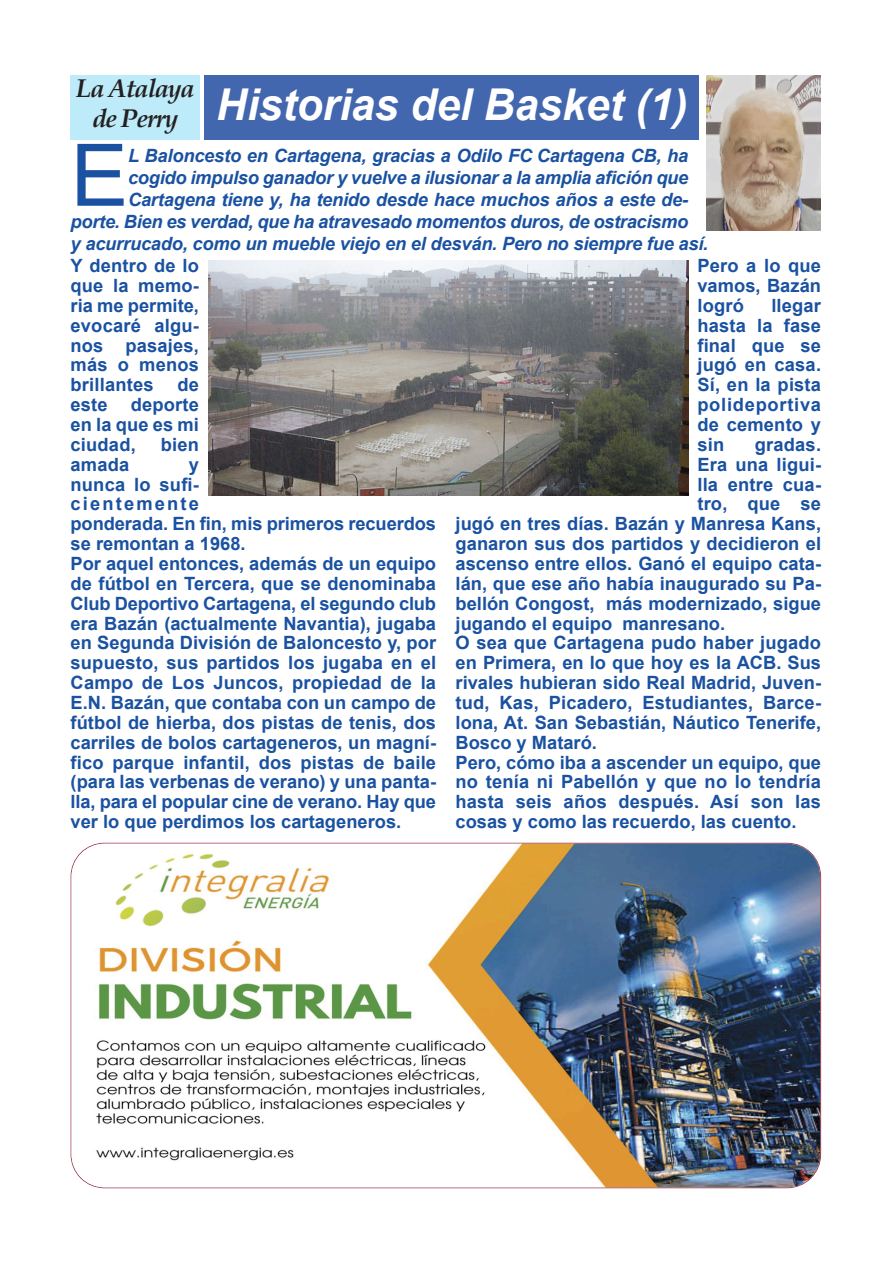
<style>
.page{position:relative;width:893px;height:1263px;background:#fff}
.page>*{position:absolute;margin:0;border:0;box-sizing:border-box;transform-origin:0 0}
.t1{font:86.4px "Arial";color:#1a52a1}
.t2{font:italic 700 43.95px "Arial";color:#fff}
.t3{font:italic 700 25.65px/29.2px "Book Antiqua";letter-spacing:-.05em;color:#232021;text-align:center}
.t4{font:700 18.3px/19.8px "Arial";color:#1a52a1;text-align:justify}
.t5{font:italic 700 18.3px "Arial";letter-spacing:-.015em;color:#1a52a1}
</style>
<div class="page">
<img style="left:71px;top:844px;width:749px;height:343px">
<div style="left:71px;top:75px;width:129px;height:65px;background:#beebfa"></div>
<img style="left:706px;top:75px;width:114px;height:156px">
<div style="left:204px;top:75px;width:495px;height:65px;background:#4367af"></div>
<img style="left:208px;top:260px;width:480px;height:236px">
<h3 class="t3" style="left:76px;top:75px;width:120px">La Atalaya de Perry</h3>
<h1 class="t1" style="left:71px;top:128px;width:59px">E</h1>
<p class="t5" style="left:128px;top:145px;width:562px">L Baloncesto en Cartagena, gracias a Odilo FC Cartagena CB, ha</p>
<h2 class="t2" style="left:216px;top:80px;width:473px">Historias del Basket (1)</h2>
<p class="t5" style="left:128px;top:167px;width:562px">cogido impulso ganador y vuelve a ilusionar a la amplia afición que</p>
<p class="t5" style="left:128px;top:189px;width:561px">Cartagena tiene y, ha tenido desde hace muchos años a este de-</p>
<p class="t5" style="left:71px;top:211px;width:619px">porte. Bien es verdad, que ha atravesado momentos duros, de ostracismo</p>
<p class="t5" style="left:71px;top:233px;width:639px">y acurrucado, como un mueble viejo en el desván. Pero no siempre fue así.</p>
<p class="t4" style="left:71px;top:256px;width:130px">Y dentro de lo que la memo&shy;ria me permite, evocaré algu&shy;nos pasajes, más o menos brillantes</p>
<p class="t4" style="left:177px;top:375px;width:23px">de</p>
<p class="t4" style="left:71px;top:395px;width:130px;text-indent:60px">deporte en la que es mi ciudad,</p>
<p class="t4" style="left:71px;top:395px;width:39px">este</p>
<p class="t4" style="left:161px;top:435px;width:40px">bien</p>
<p class="t4" style="left:71px;top:454px;width:60px">amada</p>
<p class="t4" style="left:71px;top:454px;width:367px;text-align:left;text-indent:118px">y<br>nunca lo sufi-<br>cientemente<br>ponderada. En fin, mis primeros recuerdos se remontan a 1968.<br>Por aquel entonces, además de un equipo de fútbol en Tercera, que se denominaba Club Deportivo Cartagena, el segundo club era Bazán (actualmente Navantia), jugaba en Segunda División de Baloncesto y, por supuesto, sus partidos los jugaba en el Campo de Los Juncos, propiedad de la E.N. Bazán, que contaba con un campo de fútbol de hierba, dos pistas de tenis, dos carriles de bolos cartageneros, un magní&shy;fico parque infantil, dos pistas de baile (para las verbenas de verano) y una panta&shy;lla, para el popular cine de verano. Hay que ver lo que perdimos los cartageneros.</p>
<p class="t4" style="left:697px;top:256px;width:125px">Pero a lo que vamos, Bazán logró</p>
<p class="t4" style="left:697px;top:296px;width:125px;text-indent:74px">llegar hasta la fase final que se jugó en casa.<br>Sí, en la pista polideportiva de cemento y sin</p>
<p class="t4" style="left:754px;top:435px;width:68px">gradas.</p>
<p class="t4" style="left:697px;top:454px;width:125px">Era una ligui-</p>
<p class="t4" style="left:697px;top:474px;width:125px">lla entre cua-</p>
<p class="t4" style="left:697px;top:494px;width:125px">tro, que se</p>
<p class="t4" style="left:455px;top:514px;width:367px">jugó en tres días. Bazán y Manresa Kans,</p>
<p class="t4" style="left:455px;top:534px;width:367px">ganaron sus dos partidos y decidieron el</p>
<p class="t4" style="left:455px;top:554px;width:367px">ascenso entre ellos. Ganó el equipo cata-</p>
<p class="t4" style="left:455px;top:574px;width:367px">lán, que ese año había inaugurado su Pa-</p>
<p class="t4" style="left:455px;top:593px;width:367px">bellón Congost, más modernizado, sigue</p>
<p class="t4" style="left:455px;top:613px;width:271px">jugando el equipo manresano.</p>
<p class="t4" style="left:455px;top:633px;width:367px">O sea que Cartagena pudo haber jugado</p>
<p class="t4" style="left:455px;top:653px;width:367px">en Primera, en lo que hoy es la ACB. Sus</p>
<p class="t4" style="left:455px;top:673px;width:367px">rivales hubieran sido Real Madrid, Juven-</p>
<p class="t4" style="left:455px;top:693px;width:367px">tud, Kas, Picadero, Estudiantes, Barce-</p>
<p class="t4" style="left:455px;top:713px;width:367px">lona, At. San Sebastián, Náutico Tenerife,</p>
<p class="t4" style="left:455px;top:732px;width:143px">Bosco y Mataró.</p>
<p class="t4" style="left:455px;top:752px;width:367px">Pero, cómo iba a ascender un equipo, que</p>
<p class="t4" style="left:455px;top:772px;width:367px">no tenía ni Pabellón y que no lo tendría</p>
<p class="t4" style="left:455px;top:792px;width:367px">hasta seis años después. Así son las</p>
<p class="t4" style="left:455px;top:812px;width:342px">cosas y como las recuerdo, las cuento.</p>
</div>
